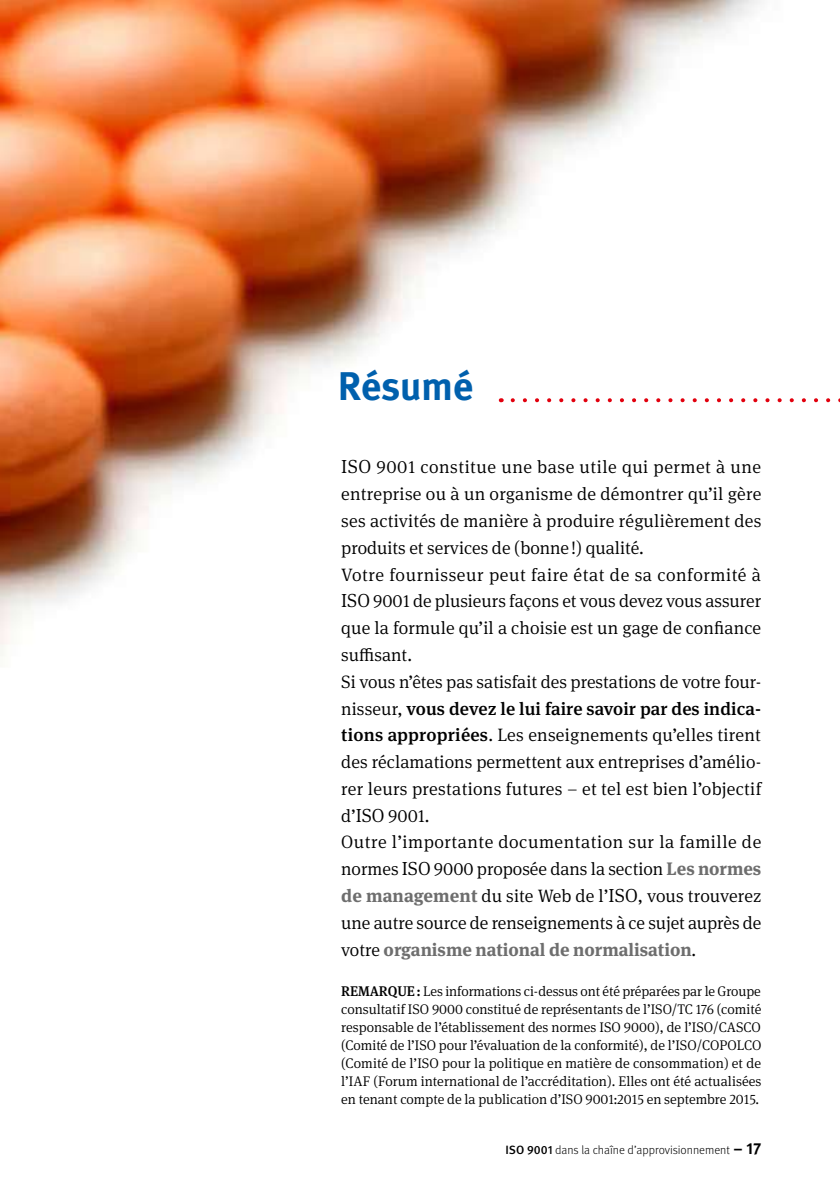
<style>
.page{position:relative;width:840px;height:1191px;background:#fff}
.page>*{position:absolute;margin:0;border:0;box-sizing:border-box;transform-origin:0 0}
.t1{font:700 40px "Meta Pro";letter-spacing:-.015em;color:#0060ad}
.t2{font:300 18px/26.8px "Meta Serif Pro";letter-spacing:.005em;color:#000}
.t3{font:300 14px/18px "Meta Serif Pro";color:#000;text-align:justify}
.t4{font:300 12px "Meta Pro";color:#000}
.s1{font-size:19px}
.s2{font-weight:500}
.s3{font-weight:700;color:#6e6e6e}
.s4{font-weight:700;font-size:16px}
</style>
<div class="page">
<img style="left:0;top:0;width:829px;height:656px">
<svg style="left:512px;top:398px;width:328px;height:4px"></svg>
<h1 class="t1" style="left:337px;top:355px;width:137px">Résumé</h1>
<p class="t2" style="left:341px;top:453px;width:421px"><span class="s1">ISO</span> 9001 constitue une base utile qui permet à une entreprise ou à un organisme de démontrer qu’il gère ses activités de manière à produire régulièrement des produits et services de (bonne!) qualité.<br>Votre fournisseur peut faire état de sa conformité à <span class="s1">ISO</span> 9001 de plusieurs façons et vous devez vous assurer que la formule qu’il a choisie est un gage de confiance suffisant.<br>Si vous n’êtes pas satisfait des prestations de votre four&shy;nisseur, <span class="s2">vous devez le lui faire savoir par des indica&shy;tions appropriées</span>. Les enseignements qu’elles tirent des réclamations permettent aux entreprises d’amélio&shy;rer leurs prestations futures – et tel est bien l’objectif d’<span class="s1">ISO</span> 9001.<br>Outre l’importante documentation sur la famille de normes <span class="s1">ISO</span> 9000 proposée dans la section <span class="s3">Les normes de management</span> du site Web de l’<span class="s1">ISO</span>, vous trouverez une autre source de renseignements à ce sujet auprès de votre <span class="s3">organisme national de normalisation</span>.</p>
<p class="t3" style="left:341px;top:981px;width:421px"><span class="s2">REMARQUE:</span> Les informations ci-dessus ont été préparées par le Groupe consultatif ISO 9000 constitué de représentants de l’ISO/TC 176 (comité responsable de l’établissement des normes ISO 9000), de l’ISO/CASCO (Comité de l’ISO pour l’évaluation de la conformité), de l’ISO/COPOLCO (Comité de l’ISO pour la politique en matière de consommation) et de l’IAF (Forum international de l’accréditation). Elles ont été actualisées en tenant compte de la publication d’ISO 9001:2015 en septembre 2015.</p>
<p class="t4" style="left:505px;top:1141px;width:257px"><span class="s2">ISO 9001</span> dans la chaîne d’approvisionnement <span class="s4">– 17</span></p>
</div>
